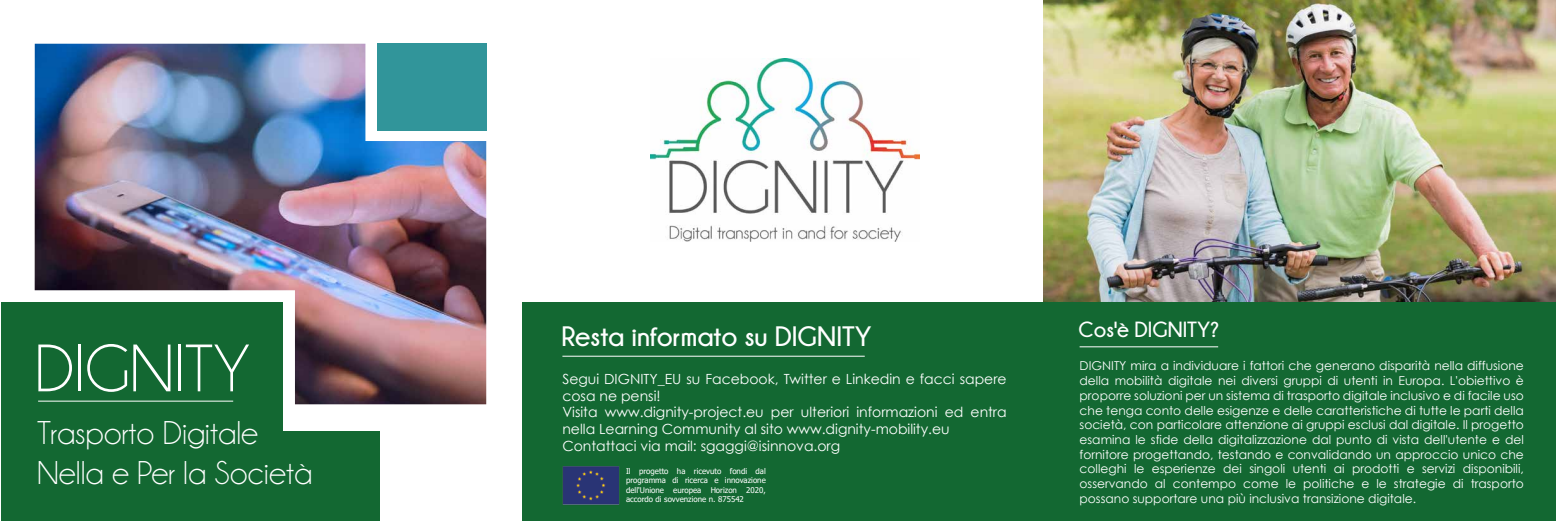
<style>
.page{position:relative;width:1556px;height:521px;background:#fff}
.page>*{position:absolute;margin:0;border:0;box-sizing:border-box;transform-origin:0 0}
.t1{font:67.73px "Champagne&Limousines";color:#fff}
.t2{font:33.25px/39.9px "Champagne&Limousines";color:#fff}
.t3{font:700 28px "Champagne&Limousines";color:#fff}
.t4{font:700 21.88px "Champagne&Limousines";color:#fff}
.t5{font:14px/16.8px "Century Gothic";color:#fff}
.t6{font:12.25px/14.7px "Century Gothic";color:#fff;text-align:justify}
.t7{font:7.88px/9.5px "Tahoma";color:#fff;text-align:justify}
</style>
<div class="page">
<div style="left:1px;top:302px;width:378px;height:219px;background:#136832"></div>
<div style="left:283px;top:294px;width:113px;height:136px;background:#fff"></div>
<img style="left:35px;top:44px;width:451px;height:360px">
<hr style="left:38px;top:401px;width:195px;height:1px;background:#fff">
<img style="left:1043px;top:0;width:512px;height:302px">
<div style="left:1040px;top:302px;width:515px;height:219px;background:#136832"></div>
<hr style="left:1079px;top:346px;width:139px;height:1px;background:#fff">
<div style="left:522px;top:302px;width:521px;height:219px;background:#136832"></div>
<hr style="left:562px;top:356px;width:302px;height:1px;background:#fff">
<img style="left:562px;top:466px;width:58px;height:39px">
<img style="left:650px;top:59px;width:269px;height:183px">
<h1 class="t1" style="left:35px;top:334px;width:217px">DIGNITY</h1>
<h2 class="t2" style="left:37px;top:413px;width:276px">Trasporto Digitale<br>Nella e Per la Società</h2>
<h3 class="t3" style="left:561px;top:321px;width:312px">Resta informato su DIGNITY</h3>
<p class="t5" style="left:562px;top:370px;width:446px">Segui DIGNITY_EU su Facebook, Twitter e Linkedin e facci sapere cosa ne pensi!<br>Visita www.dignity-project.eu per ulteriori informazioni ed entra nella Learning Community al sito www.dignity-mobility.eu Contattaci via mail: sgaggi@isinnova.org</p>
<p class="t7" style="left:626px;top:466px;width:141px">Il progetto ha ricevuto fondi dal programma di ricerca e innovazione dell'Unione europea Horizon 2020, accordo di sovvenzione n. 875542</p>
<h3 class="t4" style="left:1078px;top:317px;width:142px">Cos'è DIGNITY?</h3>
<p class="t6" style="left:1079px;top:358px;width:446px">DIGNITY mira a individuare i fattori che generano disparità nella diffusione della mobilità digitale nei diversi gruppi di utenti in Europa. L'obiettivo è proporre soluzioni per un sistema di trasporto digitale inclusivo e di facile uso che tenga conto delle esigenze e delle caratteristiche di tutte le parti della società, con particolare attenzione ai gruppi esclusi dal digitale. Il progetto esamina le sfide della digitalizzazione dal punto di vista dell'utente e del fornitore progettando, testando e convalidando un approccio unico che colleghi le esperienze dei singoli utenti ai prodotti e servizi disponibili, osservando al contempo come le politiche e le strategie di trasporto possano supportare una più inclusiva transizione digitale.</p>
</div>
